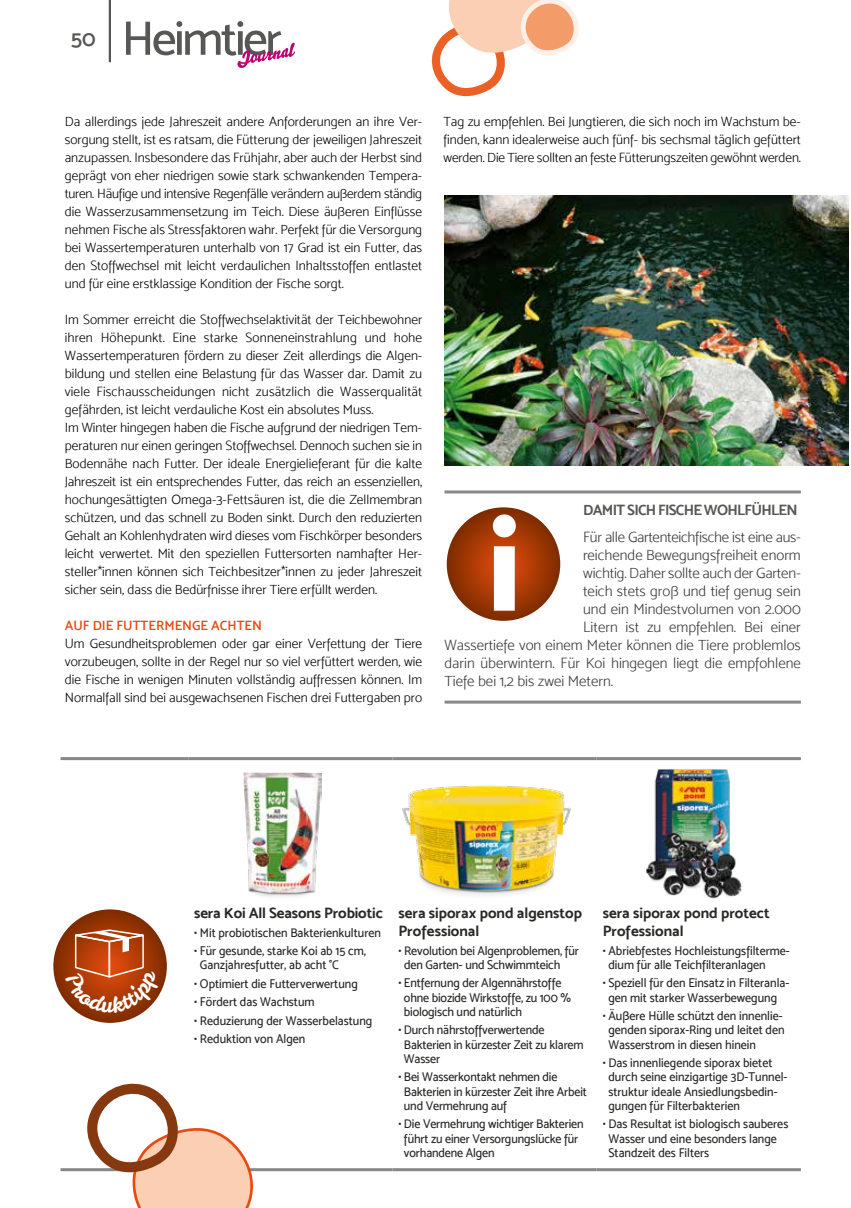
<style>
.page{position:relative;width:851px;height:1208px;background:#fff}
.page>*{position:absolute;margin:0;border:0;box-sizing:border-box;transform-origin:0 0}
.t1{font:22.5px "Mosk Semi Bold 600";color:#575756}
.t2{font:15px "Mosk Light 300";color:#3c3c3b}
.t3{font:15px/18px "Mosk Bold 700";color:#282827}
.t4{font:15px "Mosk Light 300";letter-spacing:-.02em;color:#3c3c3b}
.t5{font:15px "Mosk Bold 700";letter-spacing:-.05em;color:#575756}
.t6{font:13.5px/18px "Mosk Light 300";color:#000;text-align:justify}
.t7{font:13.5px "Mosk Semi Bold 600";color:#e84b0f}
.t8{font:12.75px/14.2px "Mosk Medium 500";color:#282827;scale:.94 1}
</style>
<div class="page">
<hr style="left:109px;top:0;width:2px;height:62px;background:#575756">
<svg style="left:126px;top:21px;width:169px;height:47px"></svg>
<hr style="left:60px;top:757px;width:128px;height:3px;background:#878787">
<hr style="left:188px;top:757px;width:204px;height:3px;background:#878787">
<hr style="left:392px;top:757px;width:204px;height:3px;background:#878787">
<hr style="left:596px;top:757px;width:204px;height:3px;background:#878787">
<hr style="left:60px;top:1168px;width:128px;height:3px;background:#878787">
<hr style="left:188px;top:1168px;width:204px;height:3px;background:#878787">
<hr style="left:392px;top:1168px;width:204px;height:3px;background:#878787">
<hr style="left:596px;top:1168px;width:204px;height:3px;background:#878787">
<svg style="left:52px;top:907px;width:116px;height:117px;background:#964e28"></svg>
<div style="left:50px;top:906px;width:120px;height:120px;border:3px solid #fff;border-radius:50%"></div>
<hr style="left:444px;top:700px;width:356px;height:3px;background:#878787">
<hr style="left:444px;top:490px;width:356px;height:3px;background:#878787">
<svg style="left:445px;top:506px;width:117px;height:116px;background:#9f3f10"></svg>
<div style="left:443px;top:504px;width:120px;height:120px;border:3px solid #fff;border-radius:50%"></div>
<svg style="left:493px;top:514px;width:22px;height:96px"></svg>
<img style="left:244px;top:773px;width:78px;height:124px">
<img style="left:646px;top:770px;width:96px;height:129px">
<img style="left:402px;top:785px;width:169px;height:110px">
<img style="left:444px;top:196px;width:404px;height:269px">
<svg style="left:431px;top:0;width:148px;height:97px"></svg>
<svg style="left:72px;top:1083px;width:193px;height:125px"></svg>
<svg style="left:65px;top:915px;width:97px;height:98px;background:#b15428"></svg>
<h1 class="t1" style="left:71px;top:25px;width:26px">50</h1>
<p class="t6" style="left:65px;top:112px;width:359px">Da allerdings jede Jahreszeit andere Anforderungen an ihre Ver&shy;sorgung stellt, ist es ratsam, die Fütterung der jeweiligen Jahreszeit anzupassen. Insbesondere das Frühjahr, aber auch der Herbst sind geprägt von eher niedrigen sowie stark schwankenden Tempera&shy;turen. Häufige und intensive Regenfälle verändern außerdem ständig die Wasserzusammensetzung im Teich. Diese äußeren Einflüsse nehmen Fische als Stressfaktoren wahr. Perfekt für die Versorgung bei Wassertemperaturen unterhalb von 17 Grad ist ein Futter, das den Stoffwechsel mit leicht verdaulichen Inhaltsstoffen entlastet und für eine erstklassige Kondition der Fische sorgt.</p>
<p class="t6" style="left:65px;top:310px;width:359px;text-align:left">Im Sommer erreicht die Stoffwechselaktivität der Teichbewohner ihren Höhepunkt. Eine starke Sonneneinstrahlung und hohe Wassertemperaturen fördern zu dieser Zeit allerdings die Algen&shy;bildung und stellen eine Belastung für das Wasser dar. Damit zu viele Fischausscheidungen nicht zusätzlich die Wasserqualität gefährden, ist leicht verdauliche Kost ein absolutes Muss.<br>Im Winter hingegen haben die Fische aufgrund der niedrigen Tem&shy;peraturen nur einen geringen Stoffwechsel. Dennoch suchen sie in Bodennähe nach Futter. Der ideale Energielieferant für die kalte Jahreszeit ist ein entsprechendes Futter, das reich an essenziellen, hochungesättigten Omega-3-Fettsäuren ist, die die Zellmembran schützen, und das schnell zu Boden sinkt. Durch den reduzierten Gehalt an Kohlenhydraten wird dieses vom Fischkörper besonders leicht verwertet. Mit den speziellen Futtersorten namhafter Her&shy;steller*innen können sich Teichbesitzer*innen zu jeder Jahreszeit sicher sein, dass die Bedürfnisse ihrer Tiere erfüllt werden.</p>
<p class="t7" style="left:65px;top:617px;width:199px">AUF DIE FUTTERMENGE ACHTEN</p>
<p class="t6" style="left:65px;top:634px;width:359px">Um Gesundheitsproblemen oder gar einer Verfettung der Tiere vorzubeugen, sollte in der Regel nur so viel verfüttert werden, wie die Fische in wenigen Minuten vollständig auffressen können. Im Normalfall sind bei ausgewachsenen Fischen drei Futtergaben pro</p>
<p class="t6" style="left:443px;top:112px;width:359px">Tag zu empfehlen. Bei Jungtieren, die sich noch im Wachstum be&shy;finden, kann idealerweise auch fünf- bis sechsmal täglich gefüttert werden. Die Tiere sollten an feste Fütterungszeiten gewöhnt werden.</p>
<p class="t5" style="left:583px;top:501px;width:216px">DAMIT SICH FISCHE WOHLFÜHLEN</p>
<p class="t4" style="left:583px;top:528px;width:219px">Für alle Gartenteichfische ist eine aus-</p>
<p class="t2" style="left:583px;top:546px;width:219px">reichende Bewegungsfreiheit enorm</p>
<p class="t2" style="left:583px;top:564px;width:219px">wichtig. Daher sollte auch der Garten-</p>
<p class="t2" style="left:583px;top:582px;width:219px">teich stets groß und tief genug sein</p>
<p class="t2" style="left:583px;top:600px;width:219px">und ein Mindestvolumen von 2.000</p>
<p class="t2" style="left:583px;top:618px;width:219px">Litern ist zu empfehlen. Bei einer</p>
<p class="t2" style="left:444px;top:636px;width:358px">Wassertiefe von einem Meter können die Tiere problemlos</p>
<p class="t2" style="left:444px;top:654px;width:358px">darin überwintern. Für Koi hingegen liegt die empfohlene</p>
<p class="t2" style="left:444px;top:672px;width:170px">Tiefe bei 1,2 bis zwei Metern.</p>
<p class="t3" style="left:194px;top:903px;width:190px">sera Koi All Seasons Probiotic</p>
<p class="t8" style="left:194px;top:925px;width:200px">• Mit probiotischen Bakterienkulturen</p>
<p class="t8" style="left:200px;top:943px;width:178px;text-indent:-6px">• Für gesunde, starke Koi ab 15 cm,<br>Ganzjahresfutter, ab acht °C</p>
<p class="t8" style="left:194px;top:976px;width:175px">• Optimiert die Futterverwertung</p>
<p class="t8" style="left:194px;top:994px;width:130px">• Fördert das Wachstum</p>
<p class="t8" style="left:194px;top:1013px;width:191px">• Reduzierung der Wasserbelastung</p>
<p class="t8" style="left:194px;top:1031px;width:120px">• Reduktion von Algen</p>
<p class="t3" style="left:398px;top:903px;width:185px">sera siporax pond algenstop<br>Professional</p>
<p class="t8" style="left:404px;top:943px;width:187px;text-indent:-6px">• Revolution bei Algenproblemen, für den Garten- und Schwimmteich</p>
<p class="t8" style="left:404px;top:975px;width:179px;text-indent:-6px">• Entfernung der Algennährstoffe ohne biozide Wirkstoffe, zu 100 % biologisch und natürlich</p>
<p class="t8" style="left:404px;top:1022px;width:193px;text-indent:-6px">• Durch nährstoffverwertende<br>Bakterien in kürzester Zeit zu klarem<br>Wasser</p>
<p class="t8" style="left:404px;top:1069px;width:196px;text-indent:-6px">• Bei Wasserkontakt nehmen die<br>Bakterien in kürzester Zeit ihre Arbeit und Vermehrung auf</p>
<p class="t8" style="left:404px;top:1116px;width:193px;text-indent:-6px">• Die Vermehrung wichtiger Bakterien führt zu einer Versorgungslücke für vorhandene Algen</p>
<p class="t3" style="left:602px;top:903px;width:168px">sera siporax pond protect<br>Professional</p>
<p class="t8" style="left:608px;top:943px;width:194px;text-indent:-6px">• Abriebfestes Hochleistungsfilterme&shy;dium für alle Teichfilteranlagen</p>
<p class="t8" style="left:602px;top:975px;width:200px;text-align:center">• Speziell für den Einsatz in Filteranla&shy;gen mit starker Wasserbewegung</p>
<p class="t8" style="left:608px;top:1008px;width:189px;text-indent:-6px">• Äußere Hülle schützt den innenlie&shy;genden siporax-Ring und leitet den<br>Wasserstrom in diesen hinein</p>
<p class="t8" style="left:608px;top:1055px;width:192px;text-indent:-6px">• Das innenliegende siporax bietet durch seine einzigartige 3D-Tunnel&shy;struktur ideale Ansiedlungsbedin&shy;gungen für Filterbakterien</p>
<p class="t8" style="left:608px;top:1116px;width:193px;text-indent:-6px">• Das Resultat ist biologisch sauberes<br>Wasser und eine besonders lange<br>Standzeit des Filters</p>
</div>
